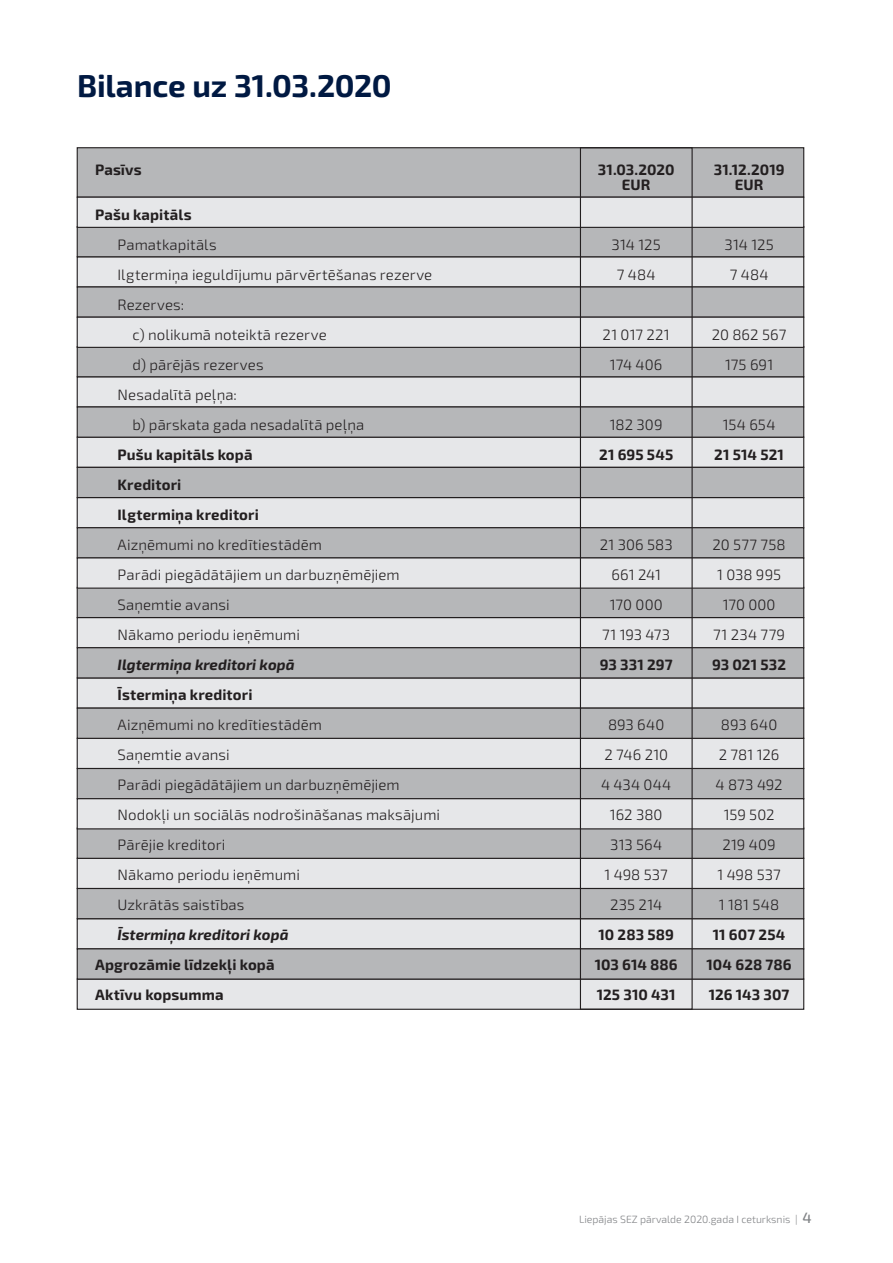
<style>
.page{position:relative;width:893px;height:1263px;background:#fff}
.page>*{position:absolute;margin:0;border:0;box-sizing:border-box;transform-origin:0 0}
.t1{font:700 31.5px "Exo 2";letter-spacing:-.01em;color:#001942}
.t2{font:300 15px/30px "Exo 2";letter-spacing:.005em;color:#231f20;text-align:center}
.t3{font:700 15px/30px "Exo 2";letter-spacing:.005em;color:#231f20}
.t4{font:italic 700 15px "Exo 2";color:#231f20}
.t5{font:300 10.5px "Exo 2";color:#808285}
.s1{font-weight:500;font-size:15px}
</style>
<div class="page">
<div style="left:77px;top:256px;width:727px;height:32px;background:#e6e7e9"></div>
<div style="left:77px;top:226px;width:727px;height:31px;background:#b6b7b9;border:1px solid #231f20"></div>
<div style="left:77px;top:147px;width:727px;height:51px;background:#b6b7b9;border:1px solid #231f20"></div>
<div style="left:77px;top:197px;width:727px;height:31px;background:#e6e7e9;border:1px solid #231f20"></div>
<div style="left:77px;top:376px;width:727px;height:31px;background:#e6e7e9"></div>
<div style="left:77px;top:346px;width:727px;height:31px;background:#b6b7b9;border:1px solid #231f20"></div>
<div style="left:77px;top:437px;width:727px;height:31px;background:#e6e7e9"></div>
<div style="left:77px;top:406px;width:727px;height:32px;background:#b6b7b9;border:1px solid #231f20"></div>
<div style="left:77px;top:286px;width:727px;height:32px;background:#b6b7b9;border:1px solid #231f20"></div>
<div style="left:77px;top:317px;width:727px;height:31px;background:#e6e7e9;border:1px solid #231f20"></div>
<div style="left:77px;top:497px;width:727px;height:31px;background:#e6e7e9"></div>
<div style="left:77px;top:467px;width:727px;height:31px;background:#b6b7b9;border:1px solid #231f20"></div>
<div style="left:77px;top:617px;width:727px;height:31px;background:#e6e7e9"></div>
<div style="left:77px;top:587px;width:727px;height:31px;background:#b6b7b9;border:1px solid #231f20"></div>
<div style="left:77px;top:677px;width:727px;height:32px;background:#e6e7e9;border:1px solid #231f20"></div>
<div style="left:77px;top:647px;width:727px;height:31px;background:#b6b7b9;border:1px solid #231f20"></div>
<div style="left:77px;top:527px;width:727px;height:31px;background:#b6b7b9;border:1px solid #231f20"></div>
<div style="left:77px;top:557px;width:727px;height:32px;background:#e6e7e9;border:1px solid #231f20"></div>
<div style="left:77px;top:738px;width:727px;height:31px;background:#e6e7e9"></div>
<div style="left:77px;top:707px;width:727px;height:32px;background:#b6b7b9;border:1px solid #231f20"></div>
<div style="left:77px;top:858px;width:727px;height:31px;background:#e6e7e9"></div>
<div style="left:77px;top:827px;width:727px;height:32px;background:#b6b7b9;border:1px solid #231f20"></div>
<div style="left:77px;top:918px;width:727px;height:31px;background:#e6e7e9"></div>
<div style="left:77px;top:888px;width:727px;height:31px;background:#b6b7b9;border:1px solid #231f20"></div>
<div style="left:77px;top:978px;width:727px;height:32px;background:#e6e7e9;border:1px solid #231f20"></div>
<div style="left:77px;top:948px;width:727px;height:32px;background:#b6b7b9;border:1px solid #231f20"></div>
<div style="left:77px;top:768px;width:727px;height:31px;background:#b6b7b9;border:1px solid #231f20"></div>
<div style="left:77px;top:798px;width:727px;height:31px;background:#e6e7e9;border:1px solid #231f20"></div>
<div style="left:580px;top:147px;width:113px;height:863px;border:1px solid #231f20"></div>
<h1 class="t1" style="left:77px;top:67px;width:316px">Bilance uz 31.03.2020</h1>
<p class="t3" style="left:95px;top:155px;width:48px">Pasīvs</p>
<p class="t3" style="left:95px;top:200px;width:98px">Pašu kapitāls</p>
<p class="t2" style="left:118px;top:230px;width:101px">Pamatkapitāls</p>
<p class="t2" style="left:118px;top:260px;width:316px">Ilgtermiņa ieguldījumu pārvērtēšanas rezerve</p>
<p class="t2" style="left:118px;top:290px;width:68px">Rezerves:</p>
<p class="t2" style="left:133px;top:320px;width:196px">c) nolikumā noteiktā rezerve</p>
<p class="t2" style="left:133px;top:350px;width:132px">d) pārējās rezerves</p>
<p class="t2" style="left:118px;top:380px;width:121px">Nesadalītā peļņa:</p>
<p class="t2" style="left:133px;top:410px;width:233px">b) pārskata gada nesadalītā peļņa</p>
<p class="t3" style="left:118px;top:440px;width:143px">Pušu kapitāls kopā<br>Kreditori<br>Ilgtermiņa kreditori</p>
<p class="t2" style="left:118px;top:530px;width:284px;text-align:left">Aizņēmumi no kredītiestādēm<br>Parādi piegādātājiem un darbuzņēmējiem<br>Saņemtie avansi<br>Nākamo periodu ieņēmumi</p>
<p class="t4" style="left:118px;top:655px;width:179px">Ilgtermiņa kreditori kopā</p>
<p class="t3" style="left:118px;top:680px;width:136px">Īstermiņa kreditori</p>
<p class="t2" style="left:118px;top:710px;width:324px;text-align:left">Aizņēmumi no kredītiestādēm<br>Saņemtie avansi<br>Parādi piegādātājiem un darbuzņēmējiem<br>Nodokļi un sociālās nodrošināšanas maksājumi<br>Pārējie kreditori<br>Nākamo periodu ieņēmumi<br>Uzkrātās saistības</p>
<p class="t4" style="left:118px;top:925px;width:173px">Īstermiņa kreditori kopā</p>
<p class="t3" style="left:95px;top:950px;width:181px">Apgrozāmie līdzekļi kopā<br>Aktīvu kopsumma</p>
<p class="t3" style="left:598px;top:162px;width:78px;line-height:15px;text-align:center">31.03.2020<br>EUR</p>
<p class="t2" style="left:612px;top:230px;width:51px">314 125<br>7 484</p>
<p class="t2" style="left:603px;top:320px;width:69px">21 017 221<br>174 406</p>
<p class="t2" style="left:610px;top:410px;width:54px">182 309</p>
<p class="t3" style="left:599px;top:440px;width:76px">21 695 545</p>
<p class="t3" style="left:714px;top:162px;width:72px;line-height:15px;text-align:center">31.12.2019<br>EUR</p>
<p class="t2" style="left:724px;top:230px;width:51px">314 125<br>7 484</p>
<p class="t2" style="left:712px;top:320px;width:76px">20 862 567<br>175 691</p>
<p class="t2" style="left:723px;top:410px;width:54px">154 654</p>
<p class="t3" style="left:714px;top:440px;width:71px">21 514 521</p>
<p class="t2" style="left:600px;top:530px;width:74px">21 306 583<br>661 241<br>170 000<br>71 193 473</p>
<p class="t3" style="left:600px;top:650px;width:74px">93 331 297</p>
<p class="t2" style="left:601px;top:710px;width:72px">893 640<br>2 746 210<br>4 434 044<br>162 380<br>313 564<br>1 498 537<br>235 214</p>
<p class="t3" style="left:595px;top:920px;width:84px">10 283 589<br>103 614 886<br>125 310 431</p>
<p class="t2" style="left:713px;top:530px;width:75px">20 577 758<br>1 038 995<br>170 000<br>71 234 779</p>
<p class="t3" style="left:712px;top:650px;width:75px">93 021 532</p>
<p class="t2" style="left:716px;top:710px;width:69px">893 640<br>2 781 126<br>4 873 492<br>159 502<br>219 409<br>1 498 537<br>1 181 548</p>
<p class="t3" style="left:707px;top:920px;width:87px;text-align:center">11 607 254<br>104 628 786<br>126 143 307</p>
<p class="t5" style="left:579px;top:1213px;width:234px">Liepājas SEZ pārvalde 2020.gada I ceturksnis | <span class="s1">4</span></p>
</div>
